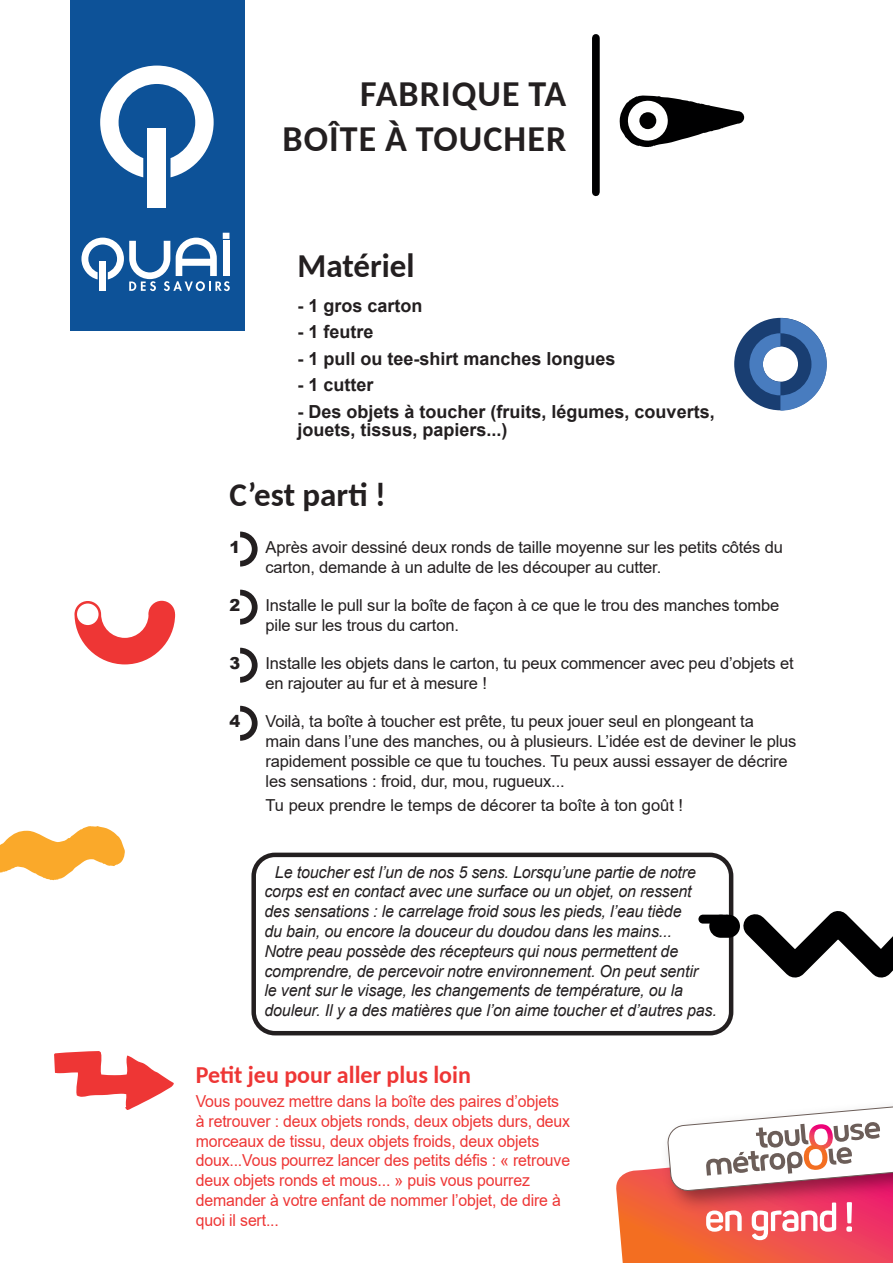
<style>
.page{position:relative;width:893px;height:1263px;background:#fff}
.page>*{position:absolute;margin:0;border:0;box-sizing:border-box;transform-origin:0 0}
.Titre{font:700 36px/45px "Carlito";letter-spacing:.03em;color:#231f20;text-align:right}
.Titre2{font:700 33px "Carlito";color:#231f20}
.t1{font:700 24px "Carlito";color:#ee3635}
.t2{font:700 18px/18px "Arial";color:#231f20}
.Texte_normal{font:16.5px/19.8px "Arial";letter-spacing:-.01em;color:#231f20}
.t3{font:italic 16.5px/19.8px "Arial";letter-spacing:-.01em;color:#231f20}
.t4{font:16.5px/19.8px "Arial";letter-spacing:-.01em;color:#ee3635;scale:.96 1}
.Texte_normal-2{font:900 16.5px "Arial";color:#231f20}
</style>
<div class="page">
<div style="left:70px;top:0;width:175px;height:331px;background:#0d5298"></div>
<div style="left:148px;top:129px;width:18px;height:79px;background:#fff"></div>
<svg style="left:100px;top:66px;width:114px;height:111px"></svg>
<svg style="left:81px;top:233px;width:149px;height:58px"></svg>
<svg style="left:616px;top:1106px;width:277px;height:157px"></svg>
<img style="left:798px;top:1129px;width:41px;height:36px">
<svg style="left:240px;top:532px;width:18px;height:34px"></svg>
<svg style="left:240px;top:590px;width:18px;height:35px"></svg>
<svg style="left:240px;top:648px;width:18px;height:35px"></svg>
<svg style="left:240px;top:706px;width:18px;height:35px"></svg>
<div style="left:251px;top:853px;width:482px;height:182px;border:4px solid #231f20;border-radius:21px"></div>
<svg style="left:54px;top:1051px;width:120px;height:59px"></svg>
<svg style="left:619px;top:95px;width:125px;height:52px"></svg>
<div style="left:639px;top:112px;width:18px;height:17px;background:#000001;border-radius:50%"></div>
<div style="left:592px;top:38px;width:8px;height:154px;background:#000001"></div>
<div style="left:698px;top:915px;width:33px;height:8px;background:#000001;border-radius:4px"></div>
<svg style="left:709px;top:852px;width:184px;height:147px"></svg>
<svg style="left:734px;top:318px;width:93px;height:93px"></svg>
<svg style="left:0;top:826px;width:125px;height:54px"></svg>
<svg style="left:74px;top:601px;width:101px;height:63px"></svg>
<p class="Titre" style="left:282px;top:70px;width:285px">FABRIQUE TA<br>BOÎTE À TOUCHER</p>
<p class="Titre2" style="left:298px;top:243px;width:119px">Matériel</p>
<p class="t2" style="left:298px;top:297px;width:127px">- 1 gros carton</p>
<p class="t2" style="left:298px;top:323px;width:78px">- 1 feutre</p>
<p class="t2" style="left:298px;top:350px;width:320px">- 1 pull ou tee-shirt manches longues</p>
<p class="t2" style="left:298px;top:376px;width:78px">- 1 cutter</p>
<p class="t2" style="left:298px;top:403px;width:419px">- Des objets à toucher (fruits, légumes, couverts, jouets, tissus, papiers...)</p>
<p class="Titre2" style="left:229px;top:473px;width:158px">C’est parti !</p>
<p class="Texte_normal-2" style="left:229px;top:535px;width:12px">1</p>
<p class="Texte_normal" style="left:265px;top:537px;width:519px">Après avoir dessiné deux ronds de taille moyenne sur les petits côtés du carton, demande à un adulte de les découper au cutter.</p>
<p class="Texte_normal-2" style="left:229px;top:593px;width:12px">2</p>
<p class="Texte_normal" style="left:265px;top:595px;width:515px">Installe le pull sur la boîte de façon à ce que le trou des manches tombe pile sur les trous du carton.</p>
<p class="Texte_normal-2" style="left:229px;top:651px;width:12px">3</p>
<p class="Texte_normal" style="left:265px;top:653px;width:530px">Installe les objets dans le carton, tu peux commencer avec peu d’objets et en rajouter au fur et à mesure !</p>
<p class="Texte_normal-2" style="left:229px;top:709px;width:12px">4</p>
<p class="Texte_normal" style="left:265px;top:711px;width:532px">Voilà, ta boîte à toucher est prête, tu peux jouer seul en plongeant ta<br>main dans l’une des manches, ou à plusieurs. L’idée est de deviner le plus rapidement possible ce que tu touches. Tu peux aussi essayer de décrire les sensations : froid, dur, mou, rugueux...</p>
<p class="Texte_normal" style="left:265px;top:795px;width:419px">Tu peux prendre le temps de décorer ta boîte à ton goût !</p>
<p class="t3" style="left:264px;top:862px;width:454px;text-indent:10px">Le toucher est l’un de nos 5 sens. Lorsqu’une partie de notre corps est en contact avec une surface ou un objet, on ressent des sensations : le carrelage froid sous les pieds, l’eau tiède<br>du bain, ou encore la douceur du doudou dans les mains...<br>Notre peau possède des récepteurs qui nous permettent de comprendre, de percevoir notre environnement. On peut sentir<br>le vent sur le visage, les changements de température, ou la douleur. Il y a des matières que l’on aime toucher et d’autres pas.</p>
<p class="t1" style="left:196px;top:1058px;width:277px">Petit jeu pour aller plus loin</p>
<p class="t4" style="left:196px;top:1091px;width:392px">Vous pouvez mettre dans la boîte des paires d’objets à retrouver : deux objets ronds, deux objets durs, deux morceaux de tissu, deux objets froids, deux objets doux...Vous pourrez lancer des petits défis : « retrouve deux objets ronds et mous... » puis vous pourrez demander à votre enfant de nommer l’objet, de dire à quoi il sert...</p>
</div>
